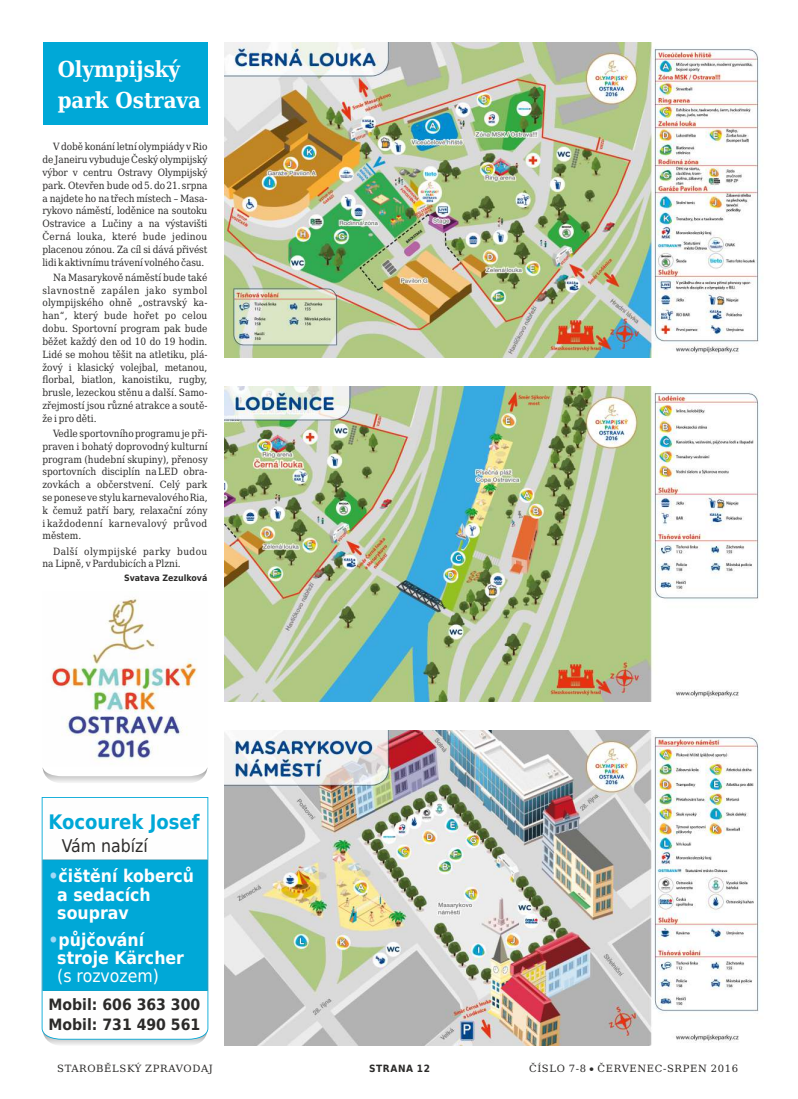
<style>
.page{position:relative;width:798px;height:1099px;background:#fff}
.page>*{position:absolute;margin:0;border:0;box-sizing:border-box;transform-origin:0 0}
.t1{font:700 22px/30.9px "DejaVu Serif Condensed";color:#fefefe}
.t2{font:700 20px "DejaVu Sans Condensed";color:#00a8d7}
.t3{font:700 17.5px/18.4px "DejaVu Sans Condensed";color:#fefefe}
.t4{font:17.5px "DejaVu Sans Condensed";color:#fefefe}
.t5{font:17.5px "DejaVu Sans Condensed";color:#2b2a29}
.t6{font:700 15.62px/20px "DejaVu Sans Condensed";color:#2b2a29}
.t7{font:10px/12.8px "DejaVu Serif Condensed";color:#2b2a29;text-align:justify}
.t8{font:10px/12.8px "DejaVu Serif Condensed";letter-spacing:.04em;color:#2b2a29}
.t9{font:10px "DejaVu Serif";letter-spacing:.065em;color:#2b2a29}
.t10{font:700 10px "DejaVu Sans Condensed";letter-spacing:.06em;color:#2b2a29}
.t11{font:700 8.75px "DejaVu Sans Condensed";color:#2b2a29}
.s1{color:#a2d9f7}
</style>
<div class="page">
<img style="left:224px;top:730px;width:539px;height:315px">
<img style="left:224px;top:42px;width:535px;height:316px">
<img style="left:224px;top:386px;width:535px;height:315px">
<div style="left:43px;top:43px;width:164px;height:82px;background:#00a8d7"></div>
<svg style="left:42px;top:797px;width:165px;height:231px"></svg>
<div style="left:42px;top:859px;width:165px;height:132px;background:#00a8d7"></div>
<svg style="left:42px;top:1028px;width:165px;height:17px"></svg>
<svg style="left:42px;top:767px;width:165px;height:16px"></svg>
<img style="left:51px;top:597px;width:146px;height:167px">
<h1 class="t1" style="left:58px;top:56px;width:145px">Olympijský park Ostrava</h1>
<p class="t7" style="left:42px;top:141px;width:166px;text-indent:11px">V době konání letní olympiády vRio de Janeiru vybuduje Český olympijský výbor v centru Ostravy Olympijský park. Otevřen bude od5.do21.srpna a najdete ho natřech místech – Masa&shy;rykovo náměstí, loděnice na soutoku Ostravice a Lučiny a na výstavišti Černá louka, které bude jedinou placenou zónou. Za cíl si dává přivést lidi k aktivnímu trávení volného času.</p>
<p class="t7" style="left:42px;top:272px;width:166px;text-indent:11px">Na Masarykově náměstí bude také slavnostně zapálen jako symbol olympijského ohně „ostravský ka&shy;han“, který bude hořet po celou dobu. Sportovní program pak bude běžet každý den od 10 do 19 hodin.<br>Lidé se mohou těšit na atletiku, plá&shy;žový i klasický volejbal, metanou, florbal, biatlon, kanoistiku, rugby, brusle, lezeckou stěnu a další. Samo&shy;zřejmostí jsou různé atrakce a soutě&shy;že i pro děti.</p>
<p class="t7" style="left:42px;top:428px;width:167px;text-indent:11px">Vedle sportovního programu je při&shy;praven i bohatý doprovodný kulturní program (hudební skupiny), přenosy sportovních disciplín na LED obra&shy;zovkách a občerstvení. Celý park se ponese ve stylu karnevalového Ria, k čemuž patří bary, relaxační zóny i každodenní karnevalový průvod městem.</p>
<p class="t8" style="left:42px;top:545px;width:166px;text-indent:11px">Další olympijské parky budou na Lipně, v Pardubicích a Plzni.</p>
<p class="t11" style="left:124px;top:574px;width:85px">Svatava Zezulková</p>
<h2 class="t2" style="left:49px;top:813px;width:152px">Kocourek Josef</h2>
<h3 class="t5" style="left:62px;top:838px;width:88px">Vám nabízí</h3>
<h3 class="t3" style="left:57px;top:868px;width:138px;text-indent:-9px"><span class="s1">•</span>čištění koberců a sedacích souprav</h3>
<h3 class="t3" style="left:57px;top:931px;width:128px;text-indent:-9px"><span class="s1">•</span>půjčování stroje Kärcher</h3>
<h3 class="t4" style="left:57px;top:968px;width:103px">(s rozvozem)</h3>
<h3 class="t6" style="left:48px;top:996px;width:153px">Mobil: 606 363 300<br>Mobil: 731 490 561</h3>
<p class="t9" style="left:57px;top:1063px;width:157px">STAROBĚLSKÝ ZPRAVODAJ</p>
<p class="t10" style="left:369px;top:1063px;width:63px">STRANA 12</p>
<p class="t9" style="left:529px;top:1063px;width:210px">ČÍSLO 7-8 ČERVENEC-SRPEN 2016</p>
</div>
